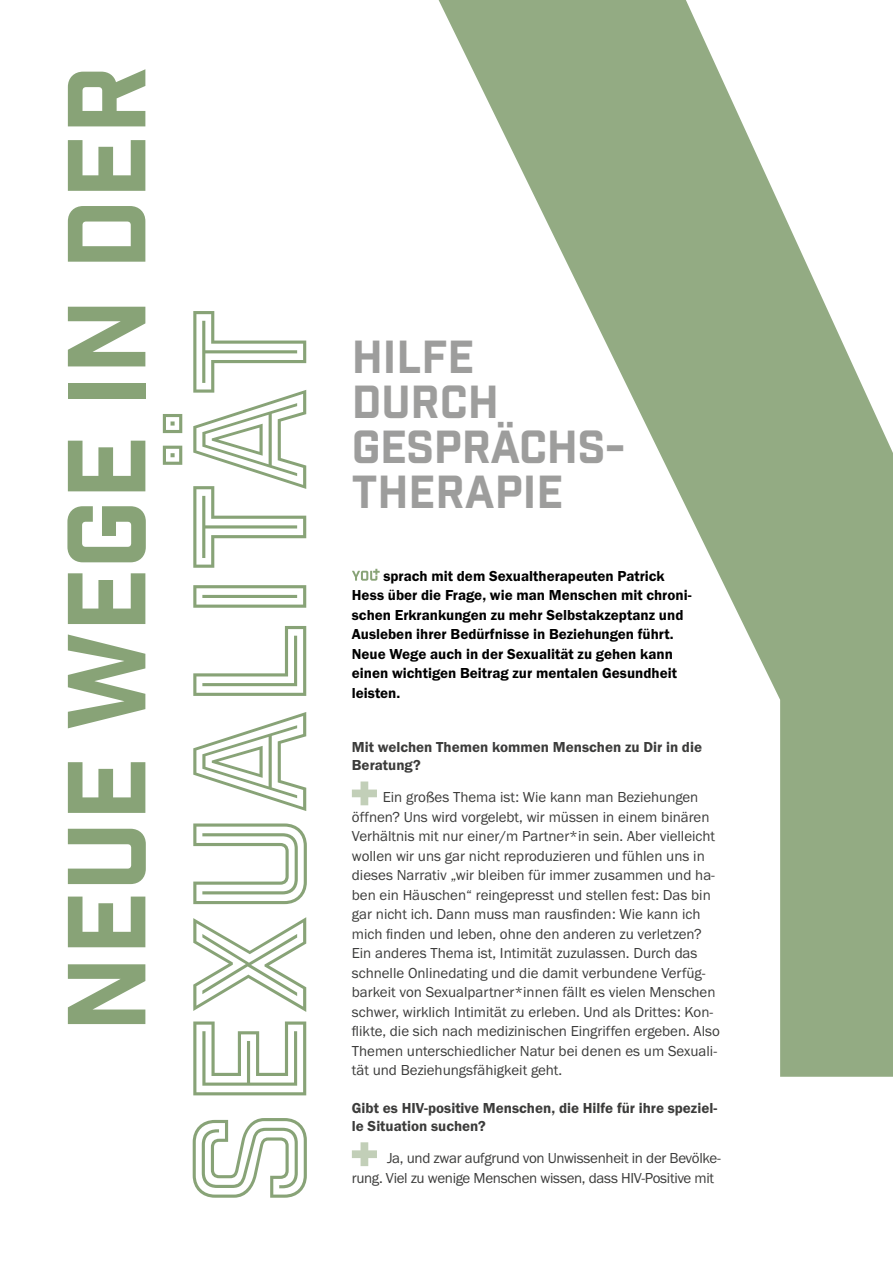
<style>
.page{position:relative;width:893px;height:1263px;background:#fff}
.page>*{position:absolute;margin:0;border:0;box-sizing:border-box;transform-origin:0 0}
.t1{font:156.9px "Industry Inc In N Out";color:#88a377}
.t2{font:107.7px "Industry Inc Base";color:#88a377}
.t3{font:45px/45px "Industry Inc Base";color:#9d9d9c}
.t4{font:15px/19.5px "Franklin Gothic URW Boo";color:#3c3c3b}
.t5{font:15px/19.5px "Franklin Gothic URW Dem";color:#000}
.t6{font:15px/18px "Franklin Gothic URW Dem";color:#3c3c3b}
.t7{font:15px/19.5px "Franklin Gothic URW Boo";letter-spacing:-.02em;color:#3c3c3b}
</style>
<div class="page">
<svg style="left:352px;top:569px;width:28px;height:12px"></svg>
<svg style="left:352px;top:781px;width:25px;height:24px"></svg>
<svg style="left:352px;top:1142px;width:25px;height:24px"></svg>
<svg style="left:439px;top:0;width:454px;height:1077px"></svg>
<h2 class="t2" style="left:42px;top:1032px;width:969px;rotate:-90deg">NEUE WEGE IN DER</h2>
<h1 class="t1" style="left:156px;top:1207px;width:901px;rotate:-90deg">SEXUalITÄT</h1>
<h3 class="t3" style="left:352px;top:337px;width:275px">HILFE<br>DURCH<br>GESPRÄCHS-<br>THERAPIE</h3>
<p class="t5" style="left:352px;top:566px;width:341px;text-indent:32px">sprach mit dem Sexualtherapeuten Patrick Hess über die Frage, wie man Menschen mit chroni&shy;schen Erkrankungen zu mehr Selbstakzeptanz und Ausleben ihrer Bedürfnisse in Beziehungen führt.<br>Neue Wege auch in der Sexualität zu gehen kann einen wichtigen Beitrag zur mentalen Gesundheit leisten.</p>
<p class="t6" style="left:352px;top:738px;width:352px">Mit welchen Themen kommen Menschen zu Dir in die<br>Beratung?</p>
<p class="t4" style="left:352px;top:787px;width:370px;text-indent:31px">Ein großes Thema ist: Wie kann man Beziehungen öffnen? Uns wird vorgelebt, wir müssen in einem binären Verhältnis mit nur einer/m Partner*in sein. Aber vielleicht wollen wir uns gar nicht reproduzieren und fühlen uns in dieses Narrativ „wir bleiben für immer zusammen und ha&shy;ben ein Häuschen“ reingepresst und stellen fest: Das bin gar nicht ich. Dann muss man rausfinden: Wie kann ich mich finden und leben, ohne den anderen zu verletzen?<br>Ein anderes Thema ist, Intimität zuzulassen. Durch das schnelle Onlinedating und die damit verbundene Verfüg&shy;barkeit von Sexualpartner*innen fällt es vielen Menschen schwer, wirklich Intimität zu erleben. Und als Drittes: Kon&shy;flikte, die sich nach medizinischen Eingriffen ergeben. Also Themen unterschiedlicher Natur bei denen es um Sexuali&shy;tät und Beziehungsfähigkeit geht.</p>
<p class="t6" style="left:352px;top:1098px;width:367px">Gibt es HIV-positive Menschen, die Hilfe für ihre speziel&shy;le Situation suchen?</p>
<p class="t7" style="left:352px;top:1148px;width:371px;text-indent:35px">Ja, und zwar aufgrund von Unwissenheit in der Bevölke&shy;rung. Viel zu wenige Menschen wissen, dass HIV-Positive mit</p>
</div>
